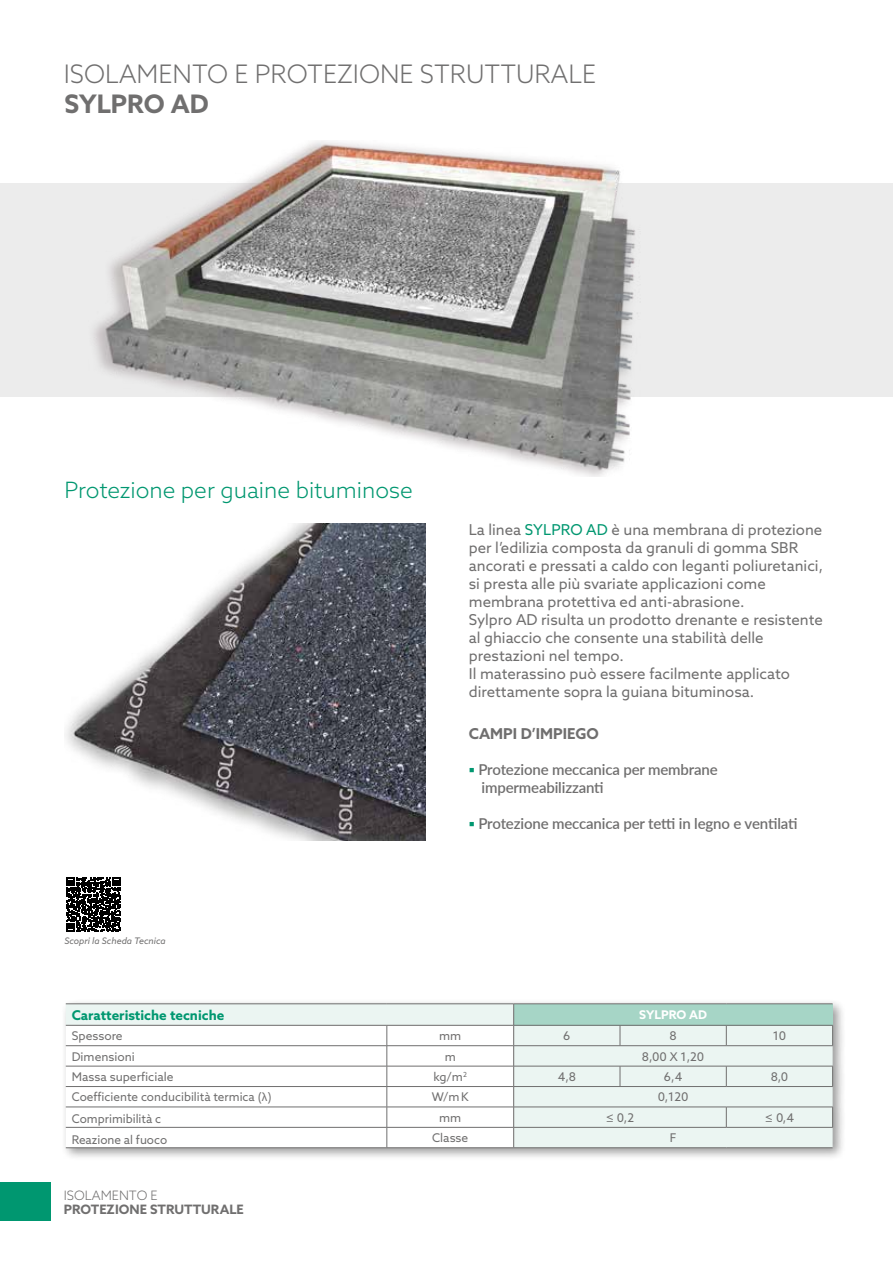
<style>
.page{position:relative;width:893px;height:1263px;background:#fff}
.page>*{position:absolute;margin:0;border:0;box-sizing:border-box;transform-origin:0 0}
.t1{font:300 25.5px "Azo Sans";color:#706f6f}
.t2{font:700 25.5px "Azo Sans";color:#706f6f}
.t3{font:300 22.5px "Azo Sans";color:#009770}
.t4{font:15px/18px "Azo Sans";color:#706f6f}
.t5{font:600 15px/18px "Lato";letter-spacing:-.01em;color:#706f6f}
.t6{font:700 15px "Azo Sans";color:#706f6f}
.t7{font:700 13.5px "Azo Sans";color:#009770}
.t8{font:700 12.9px "Azo Sans";color:#706f6f}
.t9{font:300 12.9px "Azo Sans";color:#706f6f}
.t10{font:12px "Azo Sans";color:#706f6f}
.t11{font:700 12px "Azo Sans";color:#fff}
.t12{font:italic 9px "Azo Sans";color:#706f6f}
.s1{color:#009770}
.s2{font-family:"Myriad Pro"}
</style>
<div class="page">
<div style="left:0;top:1182px;width:51px;height:38px;background:#009770"></div>
<div style="left:0;top:183px;width:893px;height:213px;background:#ececec"></div>
<img style="left:64px;top:140px;width:621px;height:336px">
<img style="left:65px;top:523px;width:360px;height:317px">
<div style="left:61px;top:999px;width:785px;height:162px;background:#000;opacity:.4"></div>
<div style="left:66px;top:1004px;width:767px;height:143px;background:#ebf5f2"></div>
<div style="left:514px;top:1004px;width:319px;height:21px;background:#a6d5c6"></div>
<svg style="left:66px;top:1026px;width:447px;height:121px"></svg>
<hr style="left:66px;top:1003px;width:321px;height:1px;background:#706f6f">
<hr style="left:387px;top:1003px;width:127px;height:1px;background:#706f6f">
<hr style="left:514px;top:1003px;width:106px;height:1px;background:#706f6f">
<hr style="left:620px;top:1003px;width:106px;height:1px;background:#706f6f">
<hr style="left:726px;top:1003px;width:107px;height:1px;background:#706f6f">
<hr style="left:66px;top:1025px;width:321px;height:1px;background:#706f6f">
<hr style="left:387px;top:1025px;width:126px;height:1px;background:#706f6f">
<hr style="left:66px;top:1045px;width:321px;height:1px;background:#706f6f">
<hr style="left:387px;top:1045px;width:126px;height:1px;background:#706f6f">
<hr style="left:66px;top:1066px;width:321px;height:1px;background:#706f6f">
<hr style="left:387px;top:1066px;width:126px;height:1px;background:#706f6f">
<hr style="left:66px;top:1086px;width:321px;height:1px;background:#706f6f">
<hr style="left:387px;top:1086px;width:126px;height:1px;background:#706f6f">
<hr style="left:66px;top:1107px;width:321px;height:1px;background:#706f6f">
<hr style="left:66px;top:1147px;width:321px;height:1px;background:#706f6f">
<hr style="left:66px;top:1127px;width:321px;height:1px;background:#706f6f">
<svg style="left:387px;top:1025px;width:1px;height:122px"></svg>
<hr style="left:387px;top:1107px;width:126px;height:1px;background:#706f6f">
<hr style="left:387px;top:1147px;width:127px;height:1px;background:#706f6f">
<hr style="left:387px;top:1127px;width:126px;height:1px;background:#706f6f">
<hr style="left:514px;top:1147px;width:106px;height:1px;background:#706f6f">
<hr style="left:620px;top:1147px;width:106px;height:1px;background:#706f6f">
<hr style="left:726px;top:1147px;width:107px;height:1px;background:#706f6f">
<hr style="left:513px;top:1025px;width:107px;height:1px;background:#706f6f">
<hr style="left:620px;top:1025px;width:106px;height:1px;background:#706f6f">
<svg style="left:620px;top:1025px;width:1px;height:20px"></svg>
<hr style="left:726px;top:1025px;width:107px;height:1px;background:#706f6f">
<svg style="left:726px;top:1025px;width:1px;height:20px"></svg>
<svg style="left:832px;top:1025px;width:1px;height:20px"></svg>
<hr style="left:513px;top:1045px;width:107px;height:1px;background:#706f6f">
<hr style="left:620px;top:1045px;width:106px;height:1px;background:#706f6f">
<hr style="left:726px;top:1045px;width:107px;height:1px;background:#706f6f">
<hr style="left:513px;top:1066px;width:107px;height:1px;background:#706f6f">
<hr style="left:620px;top:1066px;width:106px;height:1px;background:#706f6f">
<svg style="left:620px;top:1066px;width:1px;height:20px"></svg>
<hr style="left:726px;top:1066px;width:107px;height:1px;background:#706f6f">
<svg style="left:726px;top:1066px;width:1px;height:20px"></svg>
<svg style="left:832px;top:1066px;width:1px;height:20px"></svg>
<hr style="left:513px;top:1086px;width:107px;height:1px;background:#706f6f">
<hr style="left:620px;top:1086px;width:106px;height:1px;background:#706f6f">
<hr style="left:726px;top:1086px;width:107px;height:1px;background:#706f6f">
<hr style="left:513px;top:1107px;width:107px;height:1px;background:#706f6f">
<svg style="left:513px;top:1004px;width:1px;height:143px"></svg>
<hr style="left:620px;top:1107px;width:106px;height:1px;background:#706f6f">
<hr style="left:726px;top:1107px;width:107px;height:1px;background:#706f6f">
<svg style="left:726px;top:1107px;width:1px;height:20px"></svg>
<svg style="left:832px;top:1107px;width:1px;height:20px"></svg>
<hr style="left:513px;top:1127px;width:107px;height:1px;background:#706f6f">
<hr style="left:620px;top:1127px;width:106px;height:1px;background:#706f6f">
<hr style="left:726px;top:1127px;width:107px;height:1px;background:#706f6f">
<svg style="left:66px;top:877px;width:55px;height:54px"></svg>
<h1 class="t1" style="left:64px;top:58px;width:534px">ISOLAMENTO E PROTEZIONE STRUTTURALE</h1>
<h1 class="t2" style="left:64px;top:87px;width:146px">SYLPRO AD</h1>
<h2 class="t3" style="left:64px;top:475px;width:350px">Protezione per guaine bituminose</h2>
<p class="t12" style="left:64px;top:935px;width:103px">Scopri la Scheda Tecnica</p>
<p class="t4" style="left:469px;top:520px;width:356px">La linea <span class="s1">SYLPRO AD</span> è una membrana di protezione per l’edilizia composta da granuli di gomma SBR ancorati e pressati a caldo con leganti poliuretanici, si presta alle più svariate applicazioni come membrana protettiva ed anti-abrasione.<br>Sylpro AD risulta un prodotto drenante e resistente al ghiaccio che consente una stabilità delle prestazioni nel tempo.<br>Il materassino può essere facilmente applicato direttamente sopra la guiana bituminosa.</p>
<p class="t6" style="left:469px;top:723px;width:132px">CAMPI D’IMPIEGO</p>
<p class="t5" style="left:482px;top:760px;width:238px;text-indent:-13px"><span class="s1">▪</span> Protezione meccanica per membrane impermeabilizzanti</p>
<p class="t5" style="left:469px;top:814px;width:330px"><span class="s1">▪</span> Protezione meccanica per tetti in legno e ventilati</p>
<p class="t7" style="left:72px;top:1006px;width:154px">Caratteristiche tecniche</p>
<p class="t11" style="left:639px;top:1007px;width:69px">SYLPRO AD</p>
<p class="t10" style="left:72px;top:1028px;width:52px">Spessore</p>
<p class="t10" style="left:439px;top:1028px;width:24px">mm</p>
<p class="t10" style="left:563px;top:1028px;width:9px">6</p>
<p class="t10" style="left:669px;top:1028px;width:9px">8</p>
<p class="t10" style="left:773px;top:1028px;width:15px">10</p>
<p class="t10" style="left:72px;top:1048px;width:65px">Dimensioni</p>
<p class="t10" style="left:445px;top:1048px;width:13px">m</p>
<p class="t10" style="left:642px;top:1048px;width:64px">8,00 X 1,20</p>
<p class="t10" style="left:72px;top:1069px;width:103px">Massa superficiale</p>
<p class="t10" style="left:434px;top:1069px;width:35px">kg/m<sup>2</sup></p>
<p class="t10" style="left:558px;top:1069px;width:20px">4,8</p>
<p class="t10" style="left:664px;top:1069px;width:20px">6,4</p>
<p class="t10" style="left:771px;top:1069px;width:19px">8,0</p>
<p class="t10" style="left:72px;top:1089px;width:201px">Coefficiente conducibilità termica (<span class="s2">λ</span>)</p>
<p class="t10" style="left:432px;top:1089px;width:38px">W/mK</p>
<p class="t10" style="left:658px;top:1089px;width:32px">0,120</p>
<p class="t10" style="left:72px;top:1111px;width:91px">Comprimibilità c</p>
<p class="t10" style="left:439px;top:1110px;width:24px">mm</p>
<p class="t10" style="left:606px;top:1110px;width:30px">≤ 0,2</p>
<p class="t10" style="left:765px;top:1110px;width:31px">≤ 0,4</p>
<p class="t10" style="left:72px;top:1131px;width:97px">Reazione al fuoco</p>
<p class="t10" style="left:432px;top:1130px;width:38px">Classe</p>
<p class="t10" style="left:670px;top:1130px;width:8px">F</p>
<p class="t9" style="left:64px;top:1186px;width:95px">ISOLAMENTO E</p>
<p class="t8" style="left:64px;top:1200px;width:182px">PROTEZIONE STRUTTURALE</p>
</div>
